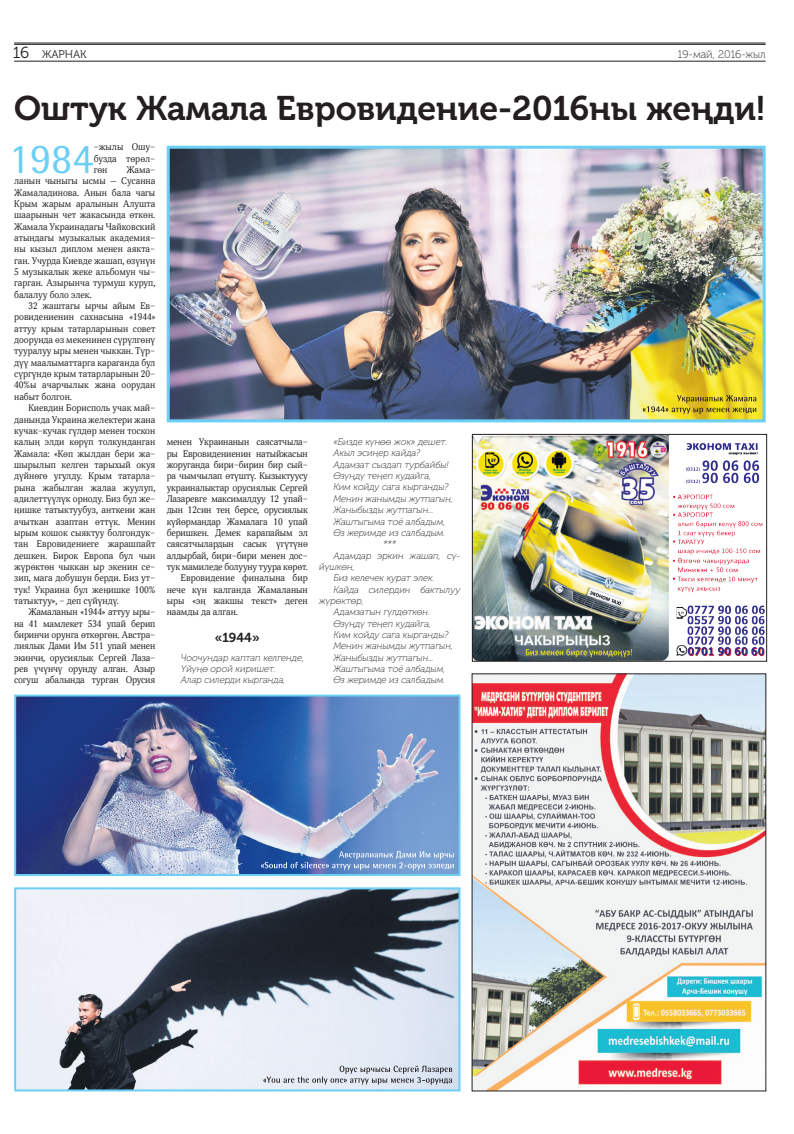
<style>
.page{position:relative;width:794px;height:1134px;background:#fff}
.page>*{position:absolute;margin:0;border:0;box-sizing:border-box;transform-origin:0 0}
.t1{font:42.4px "Rotis Semi Sans W1 G";color:#6bcff6}
.t2{font:34px "Museo Cyrillic 700";color:#231f20}
.t3{font:13px "Museo Cyrillic 700";color:#231f20}
.t4{font:11px "Museo Cyrillic 100";color:#231f20}
.t5{font:11px "Museo Cyrillic 300";letter-spacing:-.005em;color:#231f20}
.t6{font:9.5px/11.3px "Selina Otech";letter-spacing:-.015em;color:#231f20;text-align:justify}
.t7{font:italic 9.5px/11.3px "Museo Cyrillic 100";color:#231f20}
.s1{font-size:16px}
</style>
<div class="page">
<hr style="left:14px;top:43px;width:751px;height:1px;background:#231f20">
<hr style="left:14px;top:44px;width:751px;height:1px;background:#231f20">
<hr style="left:14px;top:61px;width:751px;height:1px;background:#231f20">
<img style="left:473px;top:675px;width:291px;height:414px">
<img style="left:474px;top:436px;width:291px;height:224px">
<div style="left:472px;top:434px;width:295px;height:228px;border:1px solid #231f20"></div>
<img style="left:171px;top:150px;width:590px;height:268px">
<div style="left:167px;top:146px;width:598px;height:276px;border:3px solid #6bcff6"></div>
<img style="left:17px;top:890px;width:440px;height:198px">
<div style="left:14px;top:887px;width:446px;height:204px;border:2px solid #6bcff6"></div>
<img style="left:17px;top:697px;width:440px;height:176px">
<div style="left:14px;top:694px;width:446px;height:182px;border:2px solid #6bcff6"></div>
<svg style="left:263px;top:1066px;width:189px;height:19px;background:#c6cbd5"></svg>
<svg style="left:261px;top:851px;width:193px;height:19px;background:#7396c9"></svg>
<svg style="left:642px;top:395px;width:114px;height:19px;background:#ccba2e"></svg>
<p class="t5" style="left:13px;top:49px;width:75px"><span class="s1">16</span> ЖАРНАК</p>
<p class="t4" style="left:678px;top:49px;width:89px">19-май, 2016-жыл</p>
<h2 class="t2" style="left:14px;top:90px;width:753px">Оштук Жамала Евровидение-2016ны жеңди!</h2>
<h1 class="t1" style="left:9px;top:134px;width:86px">1984</h1>
<p class="t6" style="left:94px;top:141px;width:63px">-жылы Ошу&shy;бузда төрөл&shy;гөн</p>
<p class="t6" style="left:14px;top:164px;width:143px;text-indent:112px">Жама&shy;ланын чыныгы ысмы — Сусанна Жамаладинова. Анын бала чагы Крым жарым аралынын Алушта шаарынын чет жакасында өткөн.<br>Жамала Украинадагы Чайковский атындагы музыкалык академия&shy;ны кызыл диплом менен аякта&shy;ган. Учурда Киевде жашап, өзүнүн 5 музыкалык жеке альбомун чы&shy;гарган. Азырынча турмуш куруп, балалуу боло элек.</p>
<p class="t6" style="left:14px;top:300px;width:143px;text-indent:14px">32 жаштагы ырчы айым Ев&shy;ровидениенин сахнасына «1944» аттуу крым татарларынын совет доорунда өз мекенинен сүрүлгөнү тууралуу ыры менен чыккан. Түр&shy;дүү маалыматтарга караганда бул сүргүндө крым татарларынын 20- 40%ы ачарчылык жана оорудан набыт болгон.</p>
<p class="t6" style="left:14px;top:402px;width:143px;text-indent:14px">Киевдин Борисполь учак май&shy;данында Украина желектери жана кучак-кучак гүлдөр менен тоскон калың элди көрүп толкунданган Жамала: «Көп жылдан бери жа&shy;шырылып келген тарыхый окуя дүйнөгө угулду. Крым татарла&shy;рына жабылган жалаа жуулуп, адилеттүүлүк орноду. Биз бул же&shy;ңишке татыктуубуз, анткени жан ачыткан азаптан өттүк. Менин ырым кошок сыяктуу болгондук&shy;тан Евровидениеге жарашпайт дешкен. Бирок Европа бул чын жүрөктөн чыккан ыр экенин се&shy;зип, мага добушун берди. Биз ут&shy;тук! Украина бул жеңишке 100% татыктуу», - деп сүйүндү.</p>
<p class="t6" style="left:14px;top:607px;width:143px;text-indent:14px">Жамаланын «1944» аттуу ыры&shy;на 41 мамлекет 534 упай берип биринчи орунга өткөргөн. Австра&shy;лиялык Дами Им 511 упай менен экинчи, орусиялык Сергей Лаза&shy;рев үчүнчү орунду алган. Азыр согуш абалында турган Орусия</p>
<p class="t6" style="left:167px;top:436px;width:143px">менен Украинанын саясатчыла-</p>
<p class="t6" style="left:167px;top:448px;width:143px">ры Евровидениенин натыйжасын</p>
<p class="t6" style="left:167px;top:459px;width:143px">жоруганда бири-бирин бир сый-</p>
<p class="t6" style="left:167px;top:470px;width:143px">ра чымчылап өтүштү. Кызыктуусу</p>
<p class="t6" style="left:167px;top:482px;width:143px">украиналыктар орусиялык Сергей</p>
<p class="t6" style="left:167px;top:493px;width:143px">Лазаревге максималдуу 12 упай-</p>
<p class="t6" style="left:167px;top:505px;width:143px">дын 12син тең берсе, орусиялык</p>
<p class="t6" style="left:167px;top:516px;width:143px">күйөрмандар Жамалага 10 упай</p>
<p class="t6" style="left:167px;top:527px;width:143px">беришкен. Демек карапайым эл</p>
<p class="t6" style="left:167px;top:539px;width:143px">саясатчылардын сасык үгүтүнө</p>
<p class="t6" style="left:167px;top:550px;width:143px">алдырбай, бири-бири менен дос-</p>
<p class="t6" style="left:167px;top:561px;width:143px">тук мамиледе болууну туура көрөт.</p>
<p class="t6" style="left:181px;top:573px;width:128px">Евровидение финалына бир</p>
<p class="t6" style="left:167px;top:584px;width:143px">нече күн калганда Жамаланын</p>
<p class="t6" style="left:167px;top:595px;width:143px">ыры «эң жакшы текст» деген</p>
<p class="t6" style="left:167px;top:607px;width:73px">наамды да алган.</p>
<h3 class="t3" style="left:215px;top:630px;width:46px">«1944»</h3>
<p class="t7" style="left:181px;top:652px;width:125px">Чоочундар каптап келгенде,<br>Үйүңө орой киришет.<br>Алар силерди кырганда,</p>
<p class="t7" style="left:333px;top:436px;width:115px">«Бизде күнөө жок» дешет.</p>
<p class="t7" style="left:333px;top:448px;width:88px">Акыл эсиңер кайда?</p>
<p class="t7" style="left:333px;top:459px;width:117px">Адамзат сыздап турбайбы!</p>
<p class="t7" style="left:333px;top:470px;width:99px">Өзүңдү теңеп кудайга,</p>
<p class="t7" style="left:333px;top:482px;width:117px">Ким койду сага кырганды?</p>
<p class="t7" style="left:333px;top:493px;width:121px">Менин жанымды жутпагын,</p>
<p class="t7" style="left:333px;top:504px;width:102px">Жаныбызды жутпагын...</p>
<p class="t7" style="left:333px;top:516px;width:114px">Жаштыгыма тоё албадым,</p>
<p class="t7" style="left:333px;top:527px;width:113px">Өз жеримде из салбадым.</p>
<p class="t7" style="left:383px;top:538px;width:15px">***</p>
<p class="t7" style="left:333px;top:550px;width:128px">Адамдар эркин жашап, сү-</p>
<p class="t7" style="left:319px;top:561px;width:37px">йүшкөн,</p>
<p class="t7" style="left:333px;top:572px;width:103px">Биз келечек курат элек.</p>
<p class="t7" style="left:333px;top:584px;width:128px">Кайда силердин бактылуу</p>
<p class="t7" style="left:319px;top:595px;width:46px">жүрөктөр,</p>
<p class="t7" style="left:333px;top:606px;width:98px">Адамзатын гүлдөткөн.</p>
<p class="t7" style="left:333px;top:618px;width:99px">Өзүңдү теңеп кудайга,</p>
<p class="t7" style="left:333px;top:629px;width:117px">Ким койду сага кырганды?</p>
<p class="t7" style="left:333px;top:640px;width:121px">Менин жанымды жутпагын,</p>
<p class="t7" style="left:333px;top:652px;width:102px">Жаныбызды жутпагын...</p>
<p class="t7" style="left:333px;top:663px;width:114px">Жаштыгыма тоё албадым,</p>
<p class="t7" style="left:333px;top:674px;width:113px">Өз жеримде из салбадым.</p>
</div>
